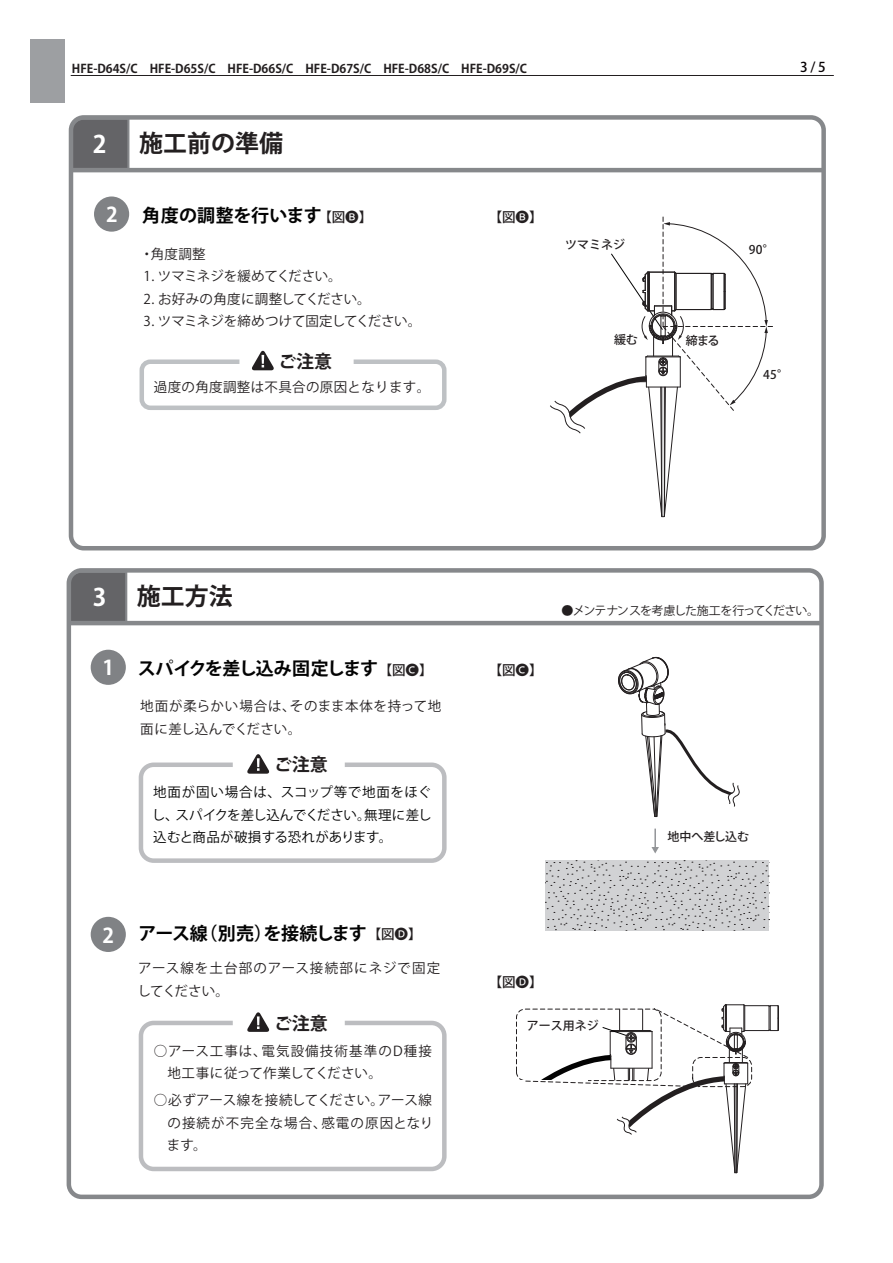
<style>
.page{position:relative;width:893px;height:1263px;background:#fff}
.page>*{position:absolute;margin:0;border:0;box-sizing:border-box;transform-origin:0 0}
.t1{font:700 24px "Koz Go Pro";color:#231f20}
.t2{font:700 24px "Koz Go Pro";color:#fff}
.t3{font:700 20.25px "Koz Go Pro";color:#fff}
.t4{font:700 18px "Koz Go Pro";letter-spacing:-.055em;color:#030303}
.t5{font:700 18px "Koz Go Pro";letter-spacing:-.045em;color:#030303}
.t6{font:700 18px "Koz Go Pro";letter-spacing:.015em;color:#030303}
.t7{font:700 18px "Koz Go Pro";letter-spacing:-.01em;color:#231f20}
.t8{font:13.5px/22.5px "Koz Go Pro";letter-spacing:.025em;color:#231f20}
.t9{font:13.5px/22.5px "Koz Go Pro";letter-spacing:.005em;color:#030303;text-align:justify}
.t10{font:13.5px/22.5px "Koz Go Pro";letter-spacing:.05em;color:#231f20}
.t11{font:13.5px/22.5px "Koz Go Pro";letter-spacing:.075em;color:#231f20}
.t12{font:500 13.5px "Koz Go Pro";color:#231f20}
.t13{font:13.5px "Koz Go Pro";letter-spacing:-.01em;color:#231f20}
.t14{font:13.5px "Koz Go Pro";letter-spacing:-.005em;color:#231f20}
.t15{font:500 13.5px "Koz Go Pro";color:#080305}
.t16{font:700 12px "Koz Go Pro";color:#231f20}
.t17{font:500 12px "Koz Go Pro";color:#231f20}
.t18{font:12px "Koz Go Pro";letter-spacing:-.08em;color:#231f20}
.s1{font-size:20.25px;color:#fff}
.s2{font-family:"Koz Go Pr 6 N";font-weight:400}
</style>
<div class="page">
<div style="left:30px;top:39px;width:34px;height:64px;background:#9d9fa2"></div>
<hr style="left:71px;top:75px;width:763px;height:1px;background:#231f20">
<div style="left:72px;top:573px;width:56px;height:48px;background:#646467"></div>
<div style="left:67px;top:568px;width:757px;height:631px;border:4px solid #86888b;border-radius:13px"></div>
<hr style="left:69px;top:621px;width:752px;height:4px;background:#86888b">
<div style="left:91px;top:917px;width:35px;height:35px;background:#808285;border-radius:50%"></div>
<svg style="left:247px;top:754px;width:23px;height:20px"></svg>
<div style="left:139px;top:762px;width:308px;height:101px;border:4px solid #bcbdc0;border-radius:13px"></div>
<svg style="left:247px;top:1012px;width:23px;height:20px"></svg>
<div style="left:139px;top:1021px;width:308px;height:150px;border:4px solid #bcbdc0;border-radius:13px"></div>
<hr style="left:654px;top:828px;width:2px;height:20px;background:#939598">
<svg style="left:651px;top:847px;width:8px;height:6px"></svg>
<svg style="left:545px;top:860px;width:224px;height:71px;fill:#d1d2d4"></svg>
<div style="left:94px;top:196px;width:35px;height:36px;background:#808285;border-radius:50%"></div>
<svg style="left:252px;top:350px;width:22px;height:20px"></svg>
<div style="left:140px;top:359px;width:307px;height:51px;border:4px solid #bec1c4;border-radius:9px"></div>
<div style="left:91px;top:650px;width:35px;height:35px;background:#808285;border-radius:50%"></div>
<svg style="left:74px;top:120px;width:57px;height:48px"></svg>
<div style="left:69px;top:115px;width:757px;height:435px;border:4px solid #86888b;border-radius:13px"></div>
<hr style="left:71px;top:168px;width:752px;height:4px;background:#86888b">
<svg style="left:516px;top:1004px;width:263px;height:169px"></svg>
<svg style="left:550px;top:216px;width:223px;height:301px"></svg>
<svg style="left:618px;top:657px;width:122px;height:160px"></svg>
<p class="t16" style="left:72px;top:60px;width:457px">HFE-D64S/C　HFE-D65S/C　HFE-D66S/C　HFE-D67S/C　HFE-D68S/C　HFE-D69S/C</p>
<h1 class="t2" style="left:93px;top:129px;width:15px">2</h1>
<h1 class="t1" style="left:139px;top:128px;width:145px">施工前の準備</h1>
<h3 class="t6" style="left:106px;top:204px;width:217px"><span class="s1">2</span> 角度の調整を行います</h3>
<p class="t8" style="left:140px;top:243px;width:67px">・角度調整</p>
<p class="t14" style="left:144px;top:268px;width:200px">1. ツマミネジを緩めてください。</p>
<p class="t8" style="left:144px;top:288px;width:229px">2. お好みの角度に調整してください。</p>
<p class="t13" style="left:144px;top:313px;width:279px">3. ツマミネジを締めつけて固定してください。</p>
<p class="t12" style="left:318px;top:208px;width:55px">【図<span class="s2">B</span>】</p>
<p class="t12" style="left:489px;top:208px;width:55px">【図<span class="s2">B</span>】</p>
<h3 class="t7" style="left:279px;top:350px;width:55px">ご注意</h3>
<p class="t8" style="left:154px;top:376px;width:278px">過度の角度調整は不具合の原因となります。</p>
<p class="t15" style="left:800px;top:59px;width:27px">3 / 5</p>
<p class="t17" style="left:565px;top:237px;width:61px">ツマミネジ</p>
<p class="t17" style="left:749px;top:242px;width:27px">90°</p>
<p class="t17" style="left:614px;top:331px;width:25px">緩む</p>
<p class="t17" style="left:686px;top:333px;width:35px">締まる</p>
<p class="t17" style="left:763px;top:367px;width:27px">45°</p>
<h1 class="t2" style="left:93px;top:582px;width:15px">3</h1>
<h1 class="t1" style="left:137px;top:581px;width:98px">施工方法</h1>
<h2 class="t3" style="left:102px;top:654px;width:13px">1</h2>
<h3 class="t5" style="left:138px;top:656px;width:242px">スパイクを差し込み固定します</h3>
<p class="t8" style="left:140px;top:695px;width:302px">地面が柔らかい場合は、そのまま本体を持って地面に差し込んでください。</p>
<h3 class="t7" style="left:274px;top:753px;width:55px">ご注意</h3>
<p class="t9" style="left:152px;top:781px;width:281px">地面が固い場合は、スコップ等で地面をほぐし、スパイクを差し込んでください。無理に差し込むと商品が破損する恐れがあります。</p>
<p class="t12" style="left:379px;top:661px;width:55px">【図<span class="s2">C</span>】</p>
<p class="t12" style="left:489px;top:661px;width:55px">【図<span class="s2">C</span>】</p>
<p class="t18" style="left:562px;top:603px;width:259px">●メンテナンスを考慮した施工を行ってください。</p>
<p class="t17" style="left:668px;top:829px;width:83px">地中へ差し込む</p>
<h3 class="t4" style="left:102px;top:921px;width:266px"><span class="s1">2</span> アース線（別売）を接続します</h3>
<p class="t12" style="left:368px;top:925px;width:55px">【図<span class="s2">D</span>】</p>
<p class="t11" style="left:137px;top:957px;width:304px">アース線を土台部のアース接続部にネジで固定してください。</p>
<p class="t12" style="left:489px;top:973px;width:55px">【図<span class="s2">D</span>】</p>
<h3 class="t7" style="left:274px;top:1011px;width:55px">ご注意</h3>
<p class="t10" style="left:167px;top:1040px;width:266px;text-indent:-14px">○アース工事は、電気設備技術基準のD種接地工事に従って作業してください。</p>
<p class="t8" style="left:167px;top:1089px;width:268px;text-align:justify;text-indent:-13px">○必ずアース線を接続してください。アース線の接続が不完全な場合、感電の原因となります。</p>
<p class="t17" style="left:527px;top:1017px;width:73px">アース用ネジ</p>
</div>
